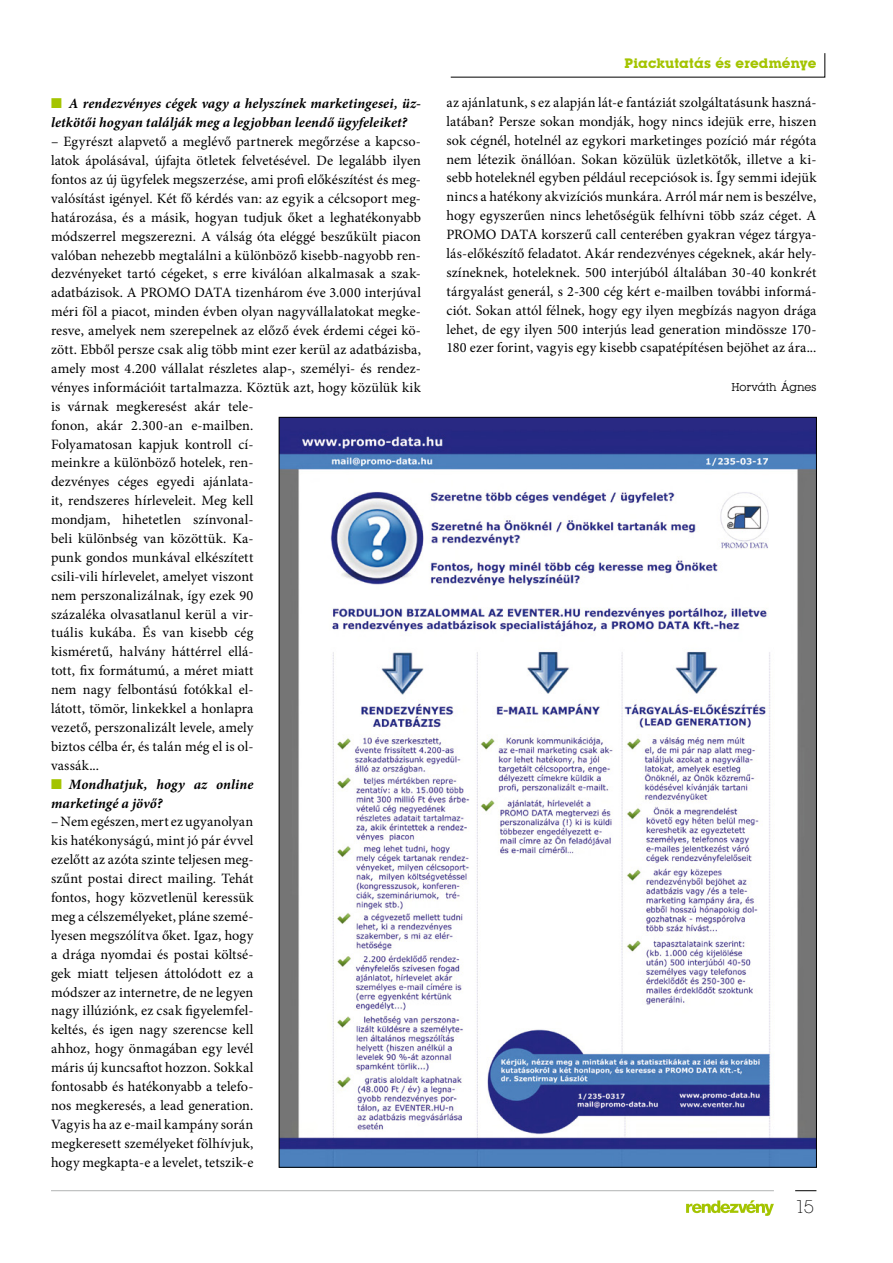
<style>
.page{position:relative;width:893px;height:1263px;background:#fff}
.page>*{position:absolute;margin:0;border:0;box-sizing:border-box;transform-origin:0 0}
.t1{font:18px "Lubalin Graph X Lt PFL";color:#000}
.t2{font:14.25px/18.9px "Minion Pro";letter-spacing:.005em;color:#000;text-align:justify}
.t3{font:italic 700 14.25px/18.9px "Minion Pro";letter-spacing:.01em;color:#000}
.t4{font:700 13.5px "Lubalin Graph PFL";letter-spacing:.005em;color:#a4c400}
.t5{font:11.25px "Lubalin Graph Bk PFL";letter-spacing:.025em;color:#000}
.s1{color:#a4c400}
</style>
<div class="page">
<hr style="left:51px;top:1190px;width:723px;height:1px;background:#b1b3b4">
<svg style="left:795px;top:1190px;width:21px;height:1px"></svg>
<svg style="left:686px;top:1200px;width:88px;height:16px"></svg>
<svg style="left:450px;top:53px;width:376px;height:25px"></svg>
<img style="left:281px;top:419px;width:534px;height:746px">
<p class="t3" style="left:51px;top:94px;width:371px"><span class="s1">■</span> A rendezvényes cégek vagy a helyszínek marketingesei, üz&shy;letkötői hogyan találják meg a legjobban leendő ügyfeleiket?</p>
<p class="t2" style="left:51px;top:132px;width:371px;text-align:left">– Egyrészt alapvető a meglévő partnerek megőrzése a kapcso&shy;latok ápolásával, újfajta ötletek felvetésével. De legalább ilyen fontos az új ügyfelek megszerzése, ami profi előkészítést és meg&shy;valósítást igényel. Két fő kérdés van: az egyik a célcsoport meg&shy;határozása, és a másik, hogyan tudjuk őket a leghatékonyabb módszerrel megszerezni. A válság óta eléggé beszűkült piacon valóban nehezebb megtalálni a különböző kisebb-nagyobb ren&shy;dezvényeket tartó cégeket, s erre kiválóan alkalmasak a szak&shy;adatbázisok. A PROMO DATA tizenhárom éve 3.000 interjúval méri föl a piacot, minden évben olyan nagyvállalatokat megke&shy;resve, amelyek nem szerepelnek az előző évek érdemi cégei kö&shy;zött. Ebből persze csak alig több mint ezer kerül az adatbázisba, amely most 4.200 vállalat részletes alap-, személyi- és rendez&shy;vényes információit tartalmazza. Köztük azt, hogy közülük kik is várnak megkeresést akár tele-<br>fonon, akár 2.300-an e-mailben.<br>Folyamatosan kapjuk kontroll cí-<br>meinkre a különböző hotelek, ren-<br>dezvényes céges egyedi ajánlata-<br>it, rendszeres hírleveleit. Meg kell<br>mondjam, hihetetlen színvonal-<br>beli különbség van közöttük. Ka-<br>punk gondos munkával elkészített<br>csili-vili hírlevelet, amelyet viszont<br>nem perszonalizálnak, így ezek 90<br>százaléka olvasatlanul kerül a vir-<br>tuális kukába. És van kisebb cég<br>kisméretű, halvány háttérrel ellá-<br>tott, fix formátumú, a méret miatt<br>nem nagy felbontású fotókkal el-<br>látott, tömör, linkekkel a honlapra<br>vezető, perszonalizált levele, amely<br>biztos célba ér, és talán még el is ol-<br>vassák...</p>
<p class="t3" style="left:51px;top:774px;width:204px"><span class="s1">■</span> Mondhatjuk, hogy az online marketingé a jövő?</p>
<p class="t2" style="left:51px;top:812px;width:204px">– Nem egészen, mert ez ugyanolyan kis hatékonyságú, mint jó pár évvel ezelőtt az azóta szinte teljesen meg&shy;szűnt postai direct mailing. Tehát fontos, hogy közvetlenül keressük meg a célszemélyeket, pláne szemé&shy;lyesen megszólítva őket. Igaz, hogy a drága nyomdai és postai költsé&shy;gek miatt teljesen áttolódott ez a módszer az internetre, de ne legyen nagy illúziónk, ez csak figyelemfel&shy;keltés, és igen nagy szerencse kell ahhoz, hogy önmagában egy levél máris új kuncsaftot hozzon. Sokkal fontosabb és hatékonyabb a telefo&shy;nos megkeresés, a lead generation.<br>Vagyis ha az e-mail kampány során megkeresett személyeket fölhívjuk, hogy megkapta-e a levelet, tetszik-e</p>
<p class="t4" style="left:625px;top:55px;width:193px">Piackutatás és eredménye</p>
<p class="t2" style="left:446px;top:93px;width:371px">az ajánlatunk, s ez alapján lát-e fantáziát szolgáltatásunk haszná&shy;latában? Persze sokan mondják, hogy nincs idejük erre, hiszen sok cégnél, hotelnél az egykori marketinges pozíció már régóta nem létezik önállóan. Sokan közülük üzletkötők, illetve a ki&shy;sebb hoteleknél egyben például recepciósok is. Így semmi idejük nincs a hatékony akvizíciós munkára. Arról már nem is beszélve, hogy egyszerűen nincs lehetőségük felhívni több száz céget. A PROMO DATA korszerű call centerében gyakran végez tárgya&shy;lás-előkészítő feladatot. Akár rendezvényes cégeknek, akár hely&shy;színeknek, hoteleknek. 500 interjúból általában 30-40 konkrét tárgyalást generál, s 2-300 cég kért e-mailben további informá&shy;ciót. Sokan attól félnek, hogy egy ilyen megbízás nagyon drága lehet, de egy ilyen 500 interjús lead generation mindössze 170- 180 ezer forint, vagyis egy kisebb csapatépítésen bejöhet az ára...</p>
<p class="t5" style="left:732px;top:380px;width:86px">Horváth Ágnes</p>
<p class="t1" style="left:795px;top:1196px;width:20px">15</p>
</div>
